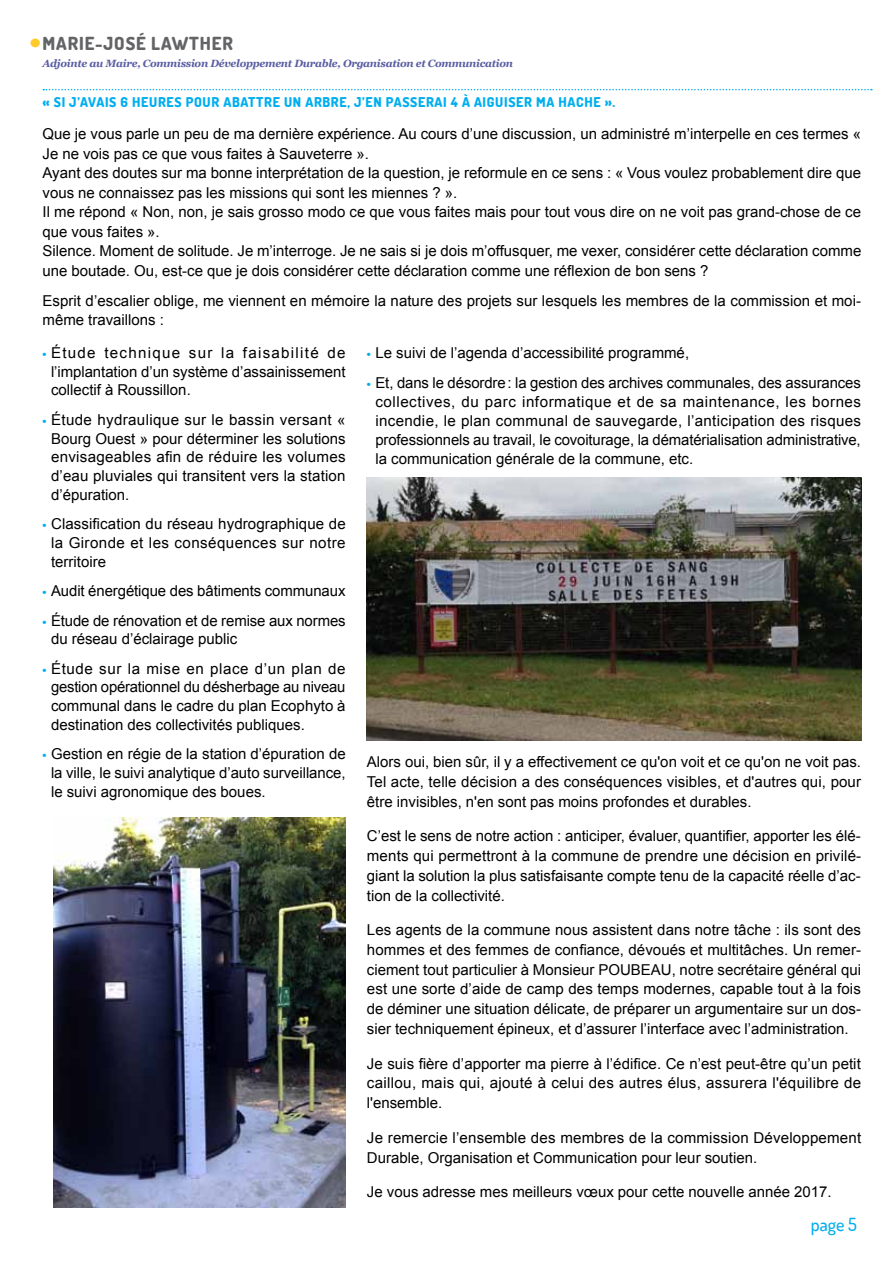
<style>
.page{position:relative;width:893px;height:1263px;background:#fff}
.page>*{position:absolute;margin:0;border:0;box-sizing:border-box;transform-origin:0 0}
.t1{font:800 18px "Dosis";letter-spacing:.05em;color:#636466}
.t2{font:500 18px "Dosis";color:#00aeef}
.t3{font:15px/18.8px "Arial";color:#000;text-align:justify}
.t4{font:800 13.5px "Dosis";letter-spacing:.05em;color:#00aeef}
.t5{font:italic 700 10.5px "Georgia";letter-spacing:-.025em;color:#595ca2}
.s1{font-size:33px;color:#ffca2b}
.s2{font-family:"Dosis";font-weight:800;font-size:12px;color:#00aeef}
</style>
<div class="page">
<img style="left:53px;top:818px;width:293px;height:390px">
<img style="left:367px;top:477px;width:494px;height:264px">
<svg style="left:43px;top:89px;width:829px;height:1px"></svg>
<p class="t1" style="left:30px;top:32px;width:205px"><span class="s1">•</span> MARIE-JOSÉ LAWTHER</p>
<p class="t5" style="left:43px;top:56px;width:472px">Adjointe au Maire, Commission Développement Durable, Organisation et Communication</p>
<p class="t4" style="left:43px;top:94px;width:153px">« SI J’AVAIS 6 HEURES POUR</p>
<p class="t4" style="left:223px;top:94px;width:10px">ABATTR</p>
<p class="t4" style="left:273px;top:94px;width:42px">E UN ARBR</p>
<p class="t4" style="left:340px;top:94px;width:55px">E, J’EN PASS</p>
<p class="t4" style="left:418px;top:94px;width:150px">ERAI 4 À AIGUISER MA HACH</p>
<p class="t4" style="left:593px;top:94px;width:23px">E ».</p>
<p class="t3" style="left:43px;top:124px;width:820px;line-height:19.5px;text-align:left">Que je vous parle un peu de ma dernière expérience. Au cours d’une discussion, un administré m’interpelle en ces termes « Je ne vois pas ce que vous faites à Sauveterre ».<br>Ayant des doutes sur ma bonne interprétation de la question, je reformule en ce sens : « Vous voulez probablement dire que vous ne connaissez pas les missions qui sont les miennes ? ».<br>Il me répond « Non, non, je sais grosso modo ce que vous faites mais pour tout vous dire on ne voit pas grand-chose de ce que vous faites ».<br>Silence. Moment de solitude. Je m’interroge. Je ne sais si je dois m’offusquer, me vexer, considérer cette déclaration comme une boutade. Ou, est-ce que je dois considérer cette déclaration comme une réflexion de bon sens ?</p>
<p class="t3" style="left:43px;top:291px;width:820px;line-height:19.5px">Esprit d’escalier oblige, me viennent en mémoire la nature des projets sur lesquels les membres de la commission et moi&shy;même travaillons :</p>
<p class="t3" style="left:51px;top:343px;width:296px;text-indent:-9px"><span class="s2">•</span> Étude technique sur la faisabilité de l’implantation d’un système d’assainissement collectif à Roussillon.</p>
<p class="t3" style="left:51px;top:410px;width:296px;text-indent:-9px"><span class="s2">•</span> Étude hydraulique sur le bassin versant « Bourg Ouest » pour déterminer les solutions envisageables afin de réduire les volumes d’eau pluviales qui transitent vers la station d’épuration.</p>
<p class="t3" style="left:51px;top:515px;width:296px;text-indent:-9px"><span class="s2">•</span> Classification du réseau hydrographique de la Gironde et les conséquences sur notre territoire</p>
<p class="t3" style="left:43px;top:582px;width:304px"><span class="s2">•</span> Audit énergétique des bâtiments communaux</p>
<p class="t3" style="left:51px;top:611px;width:296px;text-indent:-9px"><span class="s2">•</span> Étude de rénovation et de remise aux normes du réseau d’éclairage public</p>
<p class="t3" style="left:51px;top:659px;width:296px;text-indent:-9px"><span class="s2">•</span> Étude sur la mise en place d’un plan de gestion opérationnel du désherbage au niveau communal dans le cadre du plan Ecophyto à destination des collectivités publiques.</p>
<p class="t3" style="left:51px;top:745px;width:296px;text-indent:-9px"><span class="s2">•</span> Gestion en régie de la station d’épuration de la ville, le suivi analytique d’auto surveillance, le suivi agronomique des boues.</p>
<p class="t3" style="left:367px;top:343px;width:324px"><span class="s2">•</span> Le suivi de l’agenda d’accessibilité programmé,</p>
<p class="t3" style="left:375px;top:373px;width:487px;text-indent:-9px"><span class="s2">•</span> Et, dans le désordre: la gestion des archives communales, des assurances collectives, du parc informatique et de sa maintenance, les bornes incendie, le plan communal de sauvegarde, l’anticipation des risques professionnels au travail, le covoiturage, la dématérialisation administrative, la communication générale de la commune, etc.</p>
<p class="t3" style="left:367px;top:752px;width:496px;line-height:19.8px">Alors oui, bien sûr, il y a effectivement ce qu'on voit et ce qu'on ne voit pas.<br>Tel acte, telle décision a des conséquences visibles, et d'autres qui, pour être invisibles, n'en sont pas moins profondes et durables.</p>
<p class="t3" style="left:367px;top:826px;width:496px;line-height:19.8px">C’est le sens de notre action : anticiper, évaluer, quantifier, apporter les élé&shy;ments qui permettront à la commune de prendre une décision en privilé&shy;giant la solution la plus satisfaisante compte tenu de la capacité réelle d’ac&shy;tion de la collectivité.</p>
<p class="t3" style="left:367px;top:920px;width:496px;line-height:19.8px">Les agents de la commune nous assistent dans notre tâche : ils sont des hommes et des femmes de confiance, dévoués et multitâches. Un remer&shy;ciement tout particulier à Monsieur POUBEAU, notre secrétaire général qui est une sorte d’aide de camp des temps modernes, capable tout à la fois de déminer une situation délicate, de préparer un argumentaire sur un dos&shy;sier techniquement épineux, et d’assurer l’interface avec l’administration.</p>
<p class="t3" style="left:367px;top:1053px;width:496px;line-height:19.8px">Je suis fière d’apporter ma pierre à l’édifice. Ce n’est peut-être qu’un petit caillou, mais qui, ajouté à celui des autres élus, assurera l'équilibre de l'ensemble.</p>
<p class="t3" style="left:367px;top:1128px;width:496px;line-height:19.8px">Je remercie l’ensemble des membres de la commission Développement<br>Durable, Organisation et Communication pour leur soutien.</p>
<p class="t3" style="left:367px;top:1183px;width:466px">Je vous adresse mes meilleurs vœux pour cette nouvelle année 2017.</p>
<p class="t2" style="left:811px;top:1213px;width:47px">page 5</p>
</div>
